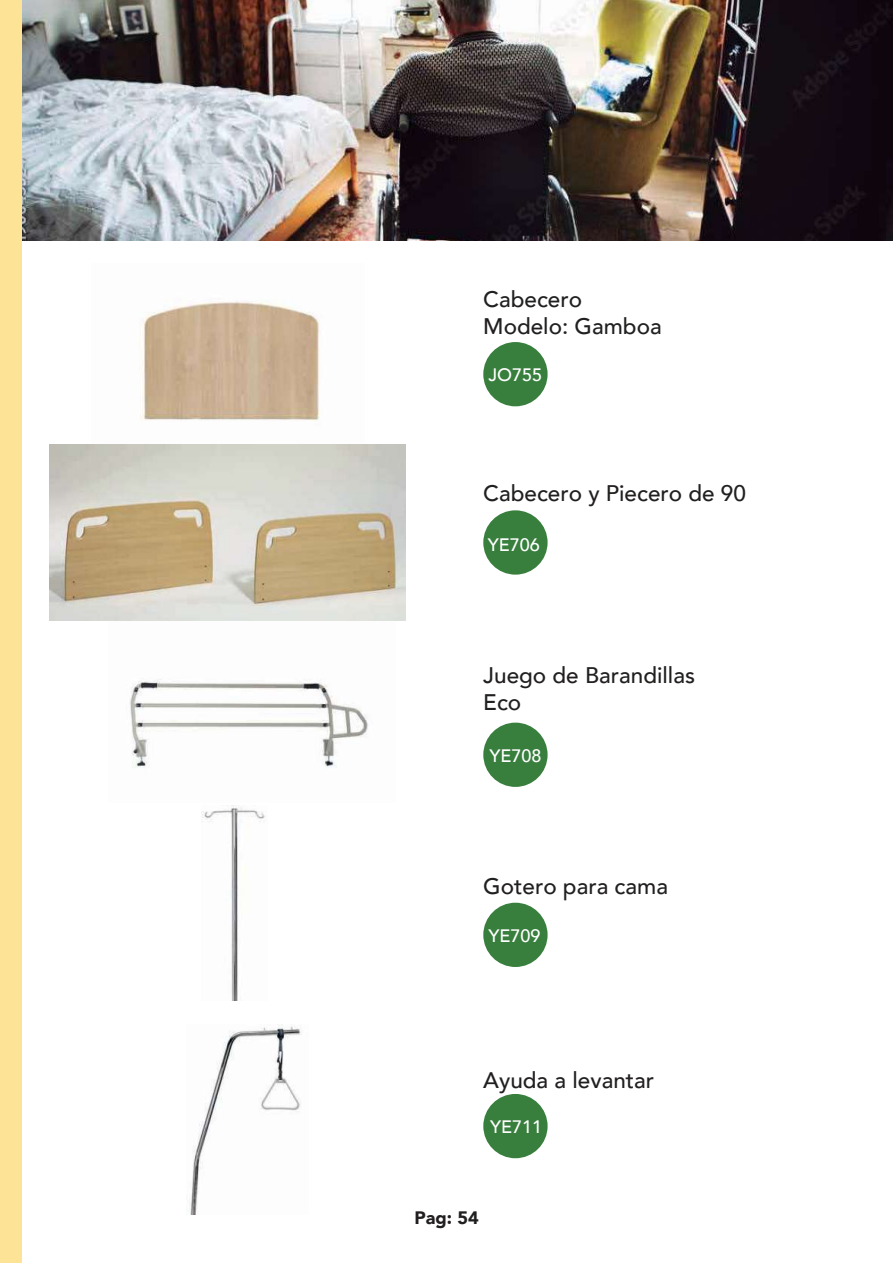
<style>
.page{position:relative;width:893px;height:1263px;background:#fff}
.page>*{position:absolute;margin:0;border:0;box-sizing:border-box;transform-origin:0 0}
.t1{font:500 22.5px/27px "Avenir";color:#221f1f}
.t2{font:500 18px "Avenir";color:#fff}
.t3{font:900 18px "Avenir";color:#221f1f}
</style>
<div class="page">
<img style="left:139px;top:301px;width:181px;height:120px">
<img style="left:22px;top:0;width:871px;height:241px">
<div style="left:483px;top:342px;width:65px;height:64px;background:#387f3e;border-radius:50%"></div>
<div style="left:483px;top:903px;width:65px;height:64px;background:#387f3e;border-radius:50%"></div>
<div style="left:483px;top:510px;width:65px;height:65px;background:#387f3e;border-radius:50%"></div>
<div style="left:483px;top:723px;width:65px;height:64px;background:#387f3e;border-radius:50%"></div>
<div style="left:483px;top:1094px;width:65px;height:64px;background:#387f3e;border-radius:50%"></div>
<img style="left:109px;top:620px;width:286px;height:148px">
<img style="left:49px;top:444px;width:357px;height:176px">
<img style="left:202px;top:805px;width:63px;height:195px">
<img style="left:190px;top:1025px;width:112px;height:189px">
<div style="left:0;top:0;width:22px;height:1263px;background:#fce396"></div>
<p class="t1" style="left:483px;top:288px;width:180px">Cabecero<br>Modelo: Gamboa</p>
<p class="t2" style="left:489px;top:367px;width:55px">JO755</p>
<p class="t1" style="left:483px;top:482px;width:264px">Cabecero y Piecero de 90</p>
<p class="t2" style="left:488px;top:537px;width:54px">YE706</p>
<p class="t1" style="left:483px;top:664px;width:213px">Juego de Barandillas<br>Eco</p>
<p class="t2" style="left:489px;top:748px;width:54px">YE708</p>
<p class="t1" style="left:483px;top:875px;width:186px">Gotero para cama</p>
<p class="t2" style="left:489px;top:928px;width:54px">YE709</p>
<p class="t1" style="left:483px;top:1069px;width:172px">Ayuda a levantar</p>
<p class="t2" style="left:490px;top:1119px;width:54px">YE711</p>
<p class="t3" style="left:414px;top:1211px;width:66px">Pag: 54</p>
</div>
